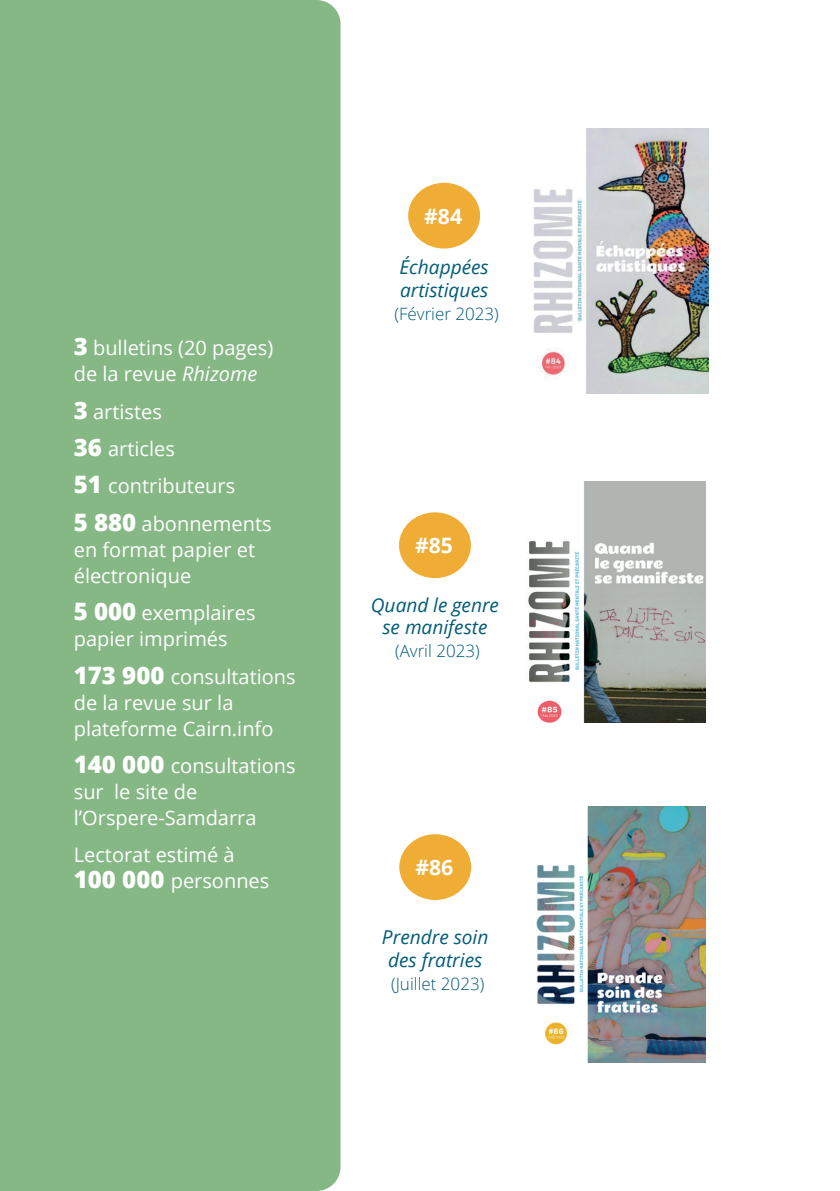
<style>
.page{position:relative;width:840px;height:1191px;background:#fff}
.page>*{position:absolute;margin:0;border:0;box-sizing:border-box;transform-origin:0 0}
.t1{font:700 21.2px "Open Sans";color:#fff}
.t2{font:20px/26px "Open Sans";color:#fff}
.t3{font:italic 19px/22.8px "Open Sans";color:#015c79;text-align:center}
.t4{font:300 17px "Open Sans";color:#015c79}
.s1{font-weight:800;font-size:24px}
.s2{font-style:italic}
</style>
<div class="page">
<div style="left:0;top:0;width:80px;height:1191px;background:#86b885"></div>
<div style="left:51px;top:0;width:289px;height:1191px;background:#86b885;border-radius:24px"></div>
<div style="left:408px;top:183px;width:72px;height:65px;background:#f0ad35;border-radius:50%"></div>
<img style="left:528px;top:481px;width:177px;height:242px">
<div style="left:399px;top:512px;width:71px;height:66px;background:#f0ad35;border-radius:50%"></div>
<div style="left:399px;top:834px;width:72px;height:66px;background:#f0ad35;border-radius:50%"></div>
<img style="left:536px;top:806px;width:169px;height:256px">
<img style="left:533px;top:128px;width:174px;height:265px">
<p class="t2" style="left:74px;top:334px;width:201px"><span class="s1">3</span> bulletins (20 pages) de la revue <span class="s2">Rhizome</span></p>
<p class="t2" style="left:74px;top:392px;width:199px;line-height:37.4px"><span class="s1">3</span> artistes<br><span class="s1">36</span> articles<br><span class="s1">51</span> contributeurs<br><span class="s1">5 880</span> abonnements</p>
<p class="t2" style="left:74px;top:536px;width:183px">en format papier et électronique</p>
<p class="t2" style="left:74px;top:599px;width:183px"><span class="s1">5 000</span> exemplaires papier imprimés</p>
<p class="t2" style="left:74px;top:663px;width:223px"><span class="s1">173 900</span> consultations de la revue sur la plateforme Cairn.info</p>
<p class="t2" style="left:74px;top:752px;width:223px"><span class="s1">140 000</span> consultations sur le site de l’Orspere-Samdarra</p>
<p class="t2" style="left:74px;top:841px;width:197px">Lectorat estimé à<br><span class="s1">100 000</span> personnes</p>
<p class="t1" style="left:424px;top:201px;width:39px">#84</p>
<p class="t3" style="left:399px;top:255px;width:91px;text-align:left">Échappées artistiques</p>
<p class="t4" style="left:394px;top:302px;width:106px">(Février 2023)</p>
<p class="t1" style="left:415px;top:530px;width:39px">#85</p>
<p class="t3" style="left:370px;top:592px;width:130px">Quand le genre se manifeste</p>
<p class="t4" style="left:395px;top:639px;width:86px">(Avril 2023)</p>
<p class="t1" style="left:415px;top:852px;width:39px">#86</p>
<p class="t3" style="left:382px;top:925px;width:108px">Prendre soin des fratries</p>
<p class="t4" style="left:391px;top:972px;width:95px">(Juillet 2023)</p>
</div>
